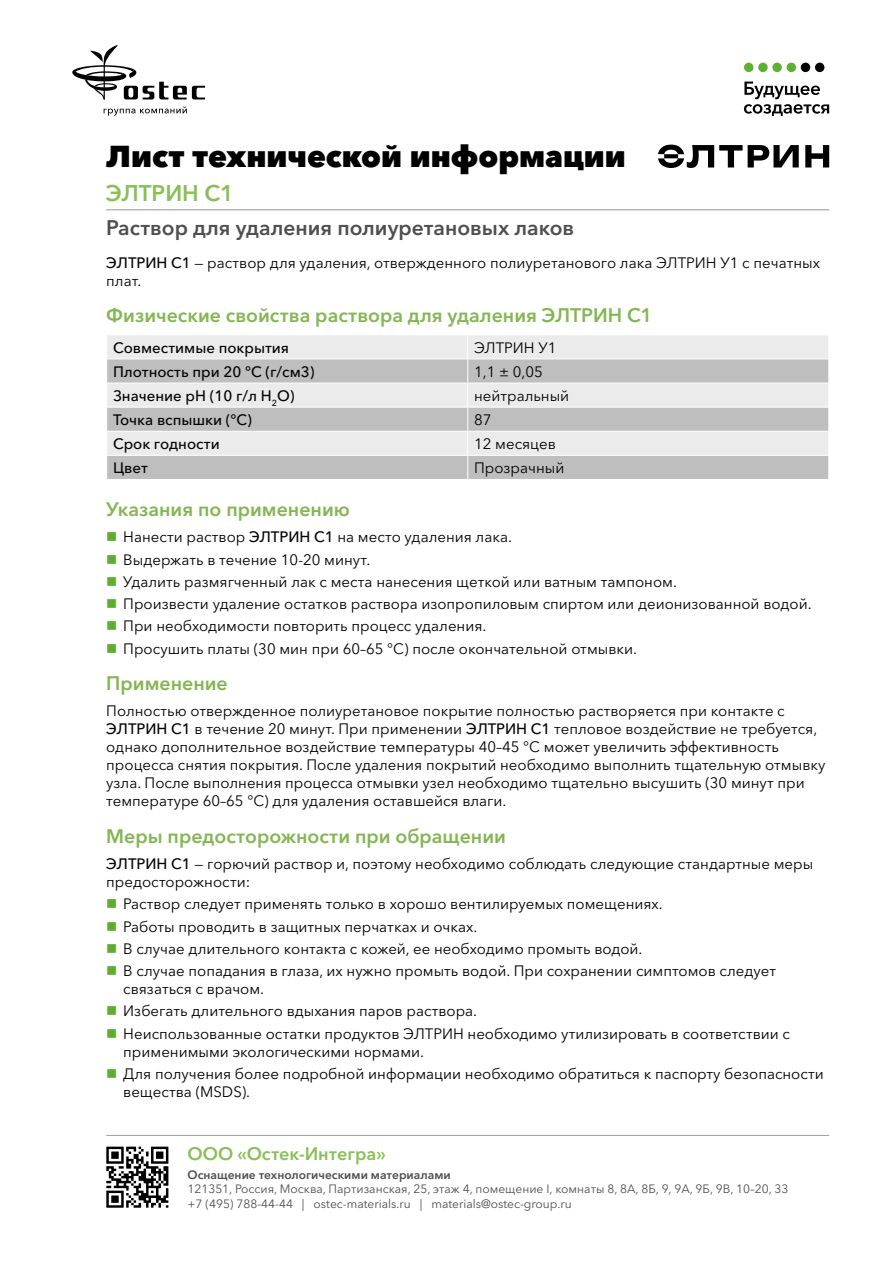
<style>
.page{position:relative;width:893px;height:1263px;background:#fff}
.page>*{position:absolute;margin:0;border:0;box-sizing:border-box;transform-origin:0 0}
.t1{font:800 30px "Avenir Next Cyr";color:#000}
.t2{font:600 22.5px "Avenir Next Cyr";color:#88bf56}
.t3{font:600 21px "Avenir Next Cyr";color:#4f4f4e}
.t4{font:600 19.5px "Avenir Next Cyr";color:#84b653}
.t5{font:600 18px "Avenir Next Cyr";color:#88bf56}
.t6{font:15px/22.2px "Avenir Next Cyr";color:#000}
.t7{font:15px/18px "Avenir Next Cyr";color:#020202}
.t8{font:500 15px "Avenir Next Cyr";color:#020202}
.t9{font:12px/14.4px "Avenir Next Cyr";color:#4f4f4e}
.t10{font:600 12px "Avenir Next Cyr";color:#4f4f4e}
.s1{font-weight:500}
</style>
<div class="page">
<svg style="left:72px;top:45px;width:133px;height:55px"></svg>
<svg style="left:104px;top:106px;width:83px;height:10px"></svg>
<div style="left:744px;top:63px;width:9px;height:9px;background:#5eb130;border-radius:50%"></div>
<div style="left:758px;top:63px;width:10px;height:9px;background:#5eb130;border-radius:50%"></div>
<div style="left:772px;top:63px;width:10px;height:9px;background:#5eb130;border-radius:50%"></div>
<div style="left:787px;top:63px;width:9px;height:9px;background:#5eb130;border-radius:50%"></div>
<div style="left:801px;top:63px;width:9px;height:9px;background:#000;border-radius:50%"></div>
<div style="left:815px;top:63px;width:9px;height:9px;background:#000;border-radius:50%"></div>
<svg style="left:744px;top:82px;width:85px;height:34px"></svg>
<hr style="left:106px;top:1135px;width:723px;height:1px;background:#9d9d9c">
<svg style="left:106px;top:1146px;width:62px;height:62px"></svg>
<svg style="left:805px;top:145px;width:24px;height:22px"></svg>
<svg style="left:658px;top:145px;width:141px;height:23px"></svg>
<hr style="left:106px;top:209px;width:723px;height:1px;background:#939493">
<div style="left:107px;top:335px;width:721px;height:24px;background:#ecebec"></div>
<svg style="left:107px;top:360px;width:721px;height:119px;background:#d2d1d1"></svg>
<hr style="left:106px;top:383px;width:362px;height:1px;background:#fff">
<hr style="left:468px;top:383px;width:361px;height:1px;background:#fff">
<hr style="left:106px;top:407px;width:362px;height:1px;background:#fff">
<hr style="left:468px;top:407px;width:361px;height:1px;background:#fff">
<hr style="left:106px;top:431px;width:362px;height:1px;background:#fff">
<hr style="left:468px;top:431px;width:361px;height:1px;background:#fff">
<hr style="left:106px;top:455px;width:362px;height:1px;background:#fff">
<hr style="left:468px;top:455px;width:361px;height:1px;background:#fff">
<svg style="left:467px;top:335px;width:1px;height:144px"></svg>
<svg style="left:828px;top:359px;width:1px;height:120px"></svg>
<h1 class="t1" style="left:106px;top:138px;width:521px">Лист технической информации</h1>
<h2 class="t2" style="left:106px;top:179px;width:129px">ЭЛТРИН С1</h2>
<h3 class="t3" style="left:106px;top:215px;width:469px">Раствор для удаления полиуретановых лаков</h3>
<p class="t7" style="left:106px;top:253px;width:715px"><span class="s1">ЭЛТРИН С1</span> — раствор для удаления, отвержденного полиуретанового лака ЭЛТРИН У1 с печатных плат.</p>
<h3 class="t4" style="left:106px;top:303px;width:548px">Физические свойства раствора для удаления ЭЛТРИН С1</h3>
<p class="t8" style="left:113px;top:338px;width:178px">Совместимые покрытия</p>
<p class="t7" style="left:474px;top:338px;width:84px">ЭЛТРИН У1</p>
<p class="t8" style="left:113px;top:362px;width:203px">Плотность при 20 °С (г/см3)</p>
<p class="t7" style="left:474px;top:362px;width:70px">1,1 ± 0,05</p>
<p class="t8" style="left:113px;top:386px;width:183px">Значение pH (10 г/л H<sub>2</sub>О)</p>
<p class="t7" style="left:474px;top:387px;width:97px">нейтральный</p>
<p class="t8" style="left:113px;top:411px;width:140px">Точка вспышки (°C)</p>
<p class="t7" style="left:474px;top:411px;width:19px">87</p>
<p class="t8" style="left:113px;top:435px;width:108px">Срок годности</p>
<p class="t7" style="left:474px;top:435px;width:83px">12 месяцев</p>
<p class="t8" style="left:113px;top:459px;width:36px">Цвет</p>
<p class="t7" style="left:474px;top:459px;width:92px">Прозрачный</p>
<h3 class="t4" style="left:106px;top:497px;width:245px">Указания по применению</h3>
<p class="t6" style="left:123px;top:526px;width:690px">Нанести раствор <span class="s1">ЭЛТРИН С1</span> на место удаления лака.<br>Выдержать в течение 10-20 минут.<br>Удалить размягченный лак с места нанесения щеткой или ватным тампоном.<br>Произвести удаление остатков раствора изопропиловым спиртом или деионизованной водой.<br>При необходимости повторить процесс удаления.<br>Просушить платы (30 мин при 60–65 °С) после окончательной отмывки.</p>
<h3 class="t4" style="left:106px;top:671px;width:123px">Применение</h3>
<p class="t7" style="left:106px;top:702px;width:721px">Полностью отвержденное полиуретановое покрытие полностью растворяется при контакте с <span class="s1">ЭЛТРИН С1</span> в течение 20 минут. При применении <span class="s1">ЭЛТРИН С1</span> тепловое воздействие не требуется, однако дополнительное воздействие температуры 40–45 °С может увеличить эффективность процесса снятия покрытия. После удаления покрытий необходимо выполнить тщательную отмывку узла. После выполнения процесса отмывки узел необходимо тщательно высушить (30 минут при температуре 60–65 °С) для удаления оставшейся влаги.</p>
<h3 class="t4" style="left:106px;top:824px;width:401px">Меры предосторожности при обращении</h3>
<p class="t7" style="left:106px;top:855px;width:708px"><span class="s1">ЭЛТРИН С1</span> — горючий раствор и, поэтому необходимо соблюдать следующие стандартные меры предосторожности:</p>
<p class="t6" style="left:123px;top:893px;width:654px">Раствор следует применять только в хорошо вентилируемых помещениях.<br>Работы проводить в защитных перчатках и очках.<br>В случае длительного контакта с кожей, ее необходимо промыть водой.<br>В случае попадания в глаза, их нужно промыть водой. При сохранении симптомов следует</p>
<p class="t6" style="left:123px;top:978px;width:668px">связаться с врачом.<br>Избегать длительного вдыхания паров раствора.<br>Неиспользованные остатки продуктов ЭЛТРИН необходимо утилизировать в соответствии с</p>
<p class="t6" style="left:123px;top:1040px;width:702px">применимыми экологическими нормами.<br>Для получения более подробной информации необходимо обратиться к паспорту безопасности</p>
<p class="t6" style="left:123px;top:1080px;width:128px">вещества (MSDS).</p>
<p class="t5" style="left:188px;top:1143px;width:200px">ООО «Остек-Интегра»</p>
<p class="t10" style="left:188px;top:1167px;width:265px">Оснащение технологическими материалами</p>
<p class="t9" style="left:188px;top:1182px;width:602px">121351, Россия, Москва, Партизанская, 25, этаж 4, помещение I, комнаты 8, 8А, 8Б, 9, 9А, 9Б, 9В, 10–20, 33 +7 (495) 788-44-44 | ostec-materials.ru | materials@ostec-group.ru</p>
</div>
